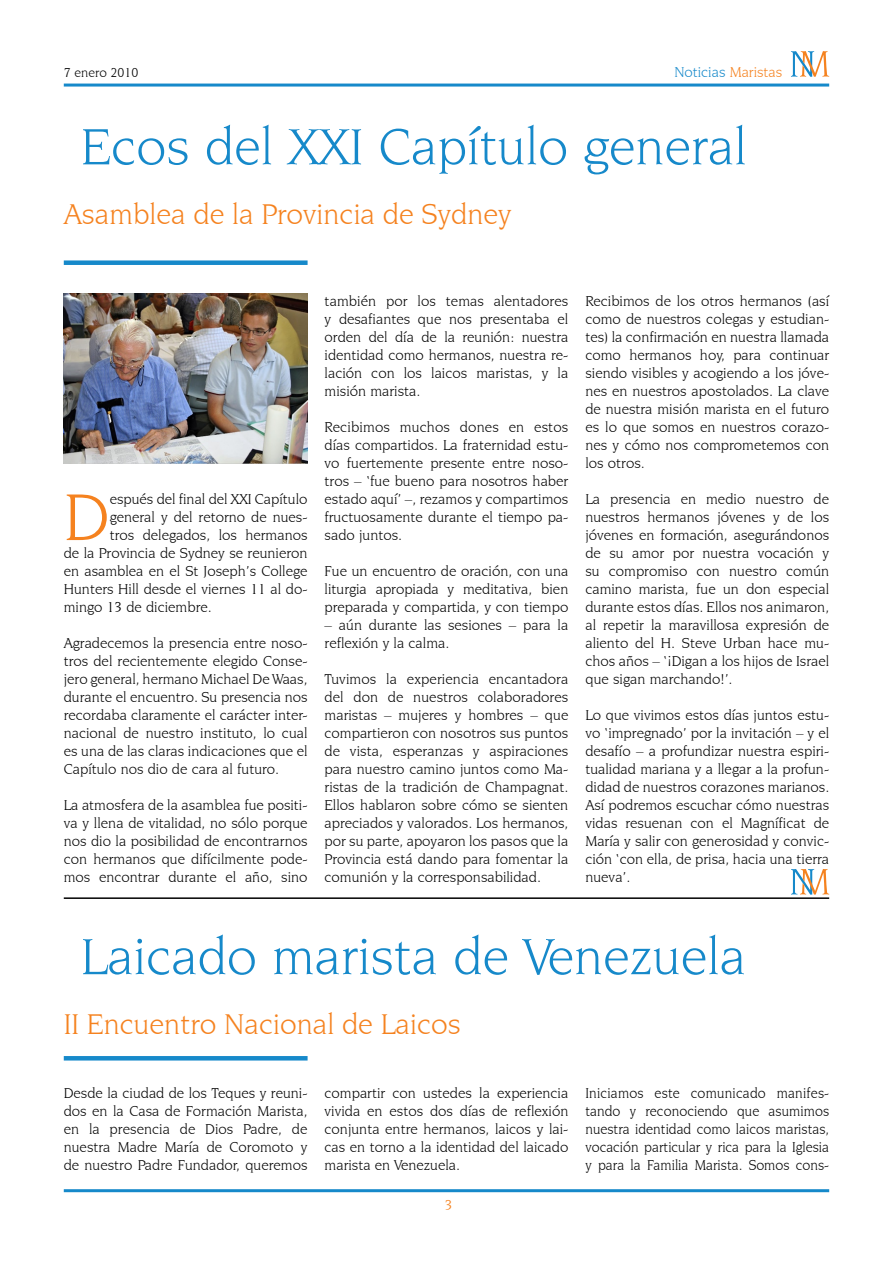
<style>
.page{position:relative;width:893px;height:1263px;background:#fff}
.page>*{position:absolute;margin:0;border:0;box-sizing:border-box;transform-origin:0 0}
.t1{font:70.05px "Novarese IT Cby BT";color:#f5821f}
.t2{font:54px "Novarese IT Cby BT";color:#1689ca}
.t3{font:30px "Novarese IT Cby BT";color:#f5821f}
.t4{font:15px/18px "Novarese IT Cby BT";color:#000;text-align:justify}
.t5{font:15px/18px "Novarese IT Cby BT";color:#000;text-align:justify;scale:.95 1}
.t6{font:15px "Novarese IT Cby BT";color:#1689ca}
.t7{font:13.5px "Novarese IT Cby BT";color:#000}
.s1{color:#f5821f}
</style>
<div class="page">
<hr style="left:64px;top:1189px;width:765px;height:3px;background:#1689ca">
<hr style="left:64px;top:84px;width:765px;height:3px;background:#1689ca">
<svg style="left:791px;top:51px;width:38px;height:26px"></svg>
<img style="left:64px;top:293px;width:244px;height:171px">
<svg style="left:791px;top:869px;width:38px;height:25px"></svg>
<hr style="left:64px;top:897px;width:765px;height:2px;background:#000">
<hr style="left:64px;top:1056px;width:244px;height:4px;background:#1689ca">
<div style="left:64px;top:260px;width:244px;height:5px;background:#1689ca"></div>
<p class="t7" style="left:64px;top:64px;width:76px">7 enero 2010</p>
<p class="t6" style="left:674px;top:63px;width:110px">Noticias <span class="s1">Maristas</span></p>
<h2 class="t2" style="left:81px;top:115px;width:667px">Ecos del XXI Capítulo general</h2>
<h3 class="t3" style="left:64px;top:196px;width:449px">Asamblea de la Provincia de Sydney</h3>
<h1 class="t1" style="left:64px;top:476px;width:47px">D</h1>
<p class="t4" style="left:110px;top:490px;width:199px">espués del final del XXI Capítulo</p>
<p class="t4" style="left:110px;top:508px;width:199px">general y del retorno de nues-</p>
<p class="t4" style="left:110px;top:526px;width:199px">tros delegados, los hermanos</p>
<p class="t4" style="left:64px;top:544px;width:245px">de la Provincia de Sydney se reunieron</p>
<p class="t4" style="left:64px;top:562px;width:245px">en asamblea en el St Joseph’s College</p>
<p class="t4" style="left:64px;top:580px;width:245px">Hunters Hill desde el viernes 11 al do-</p>
<p class="t4" style="left:64px;top:598px;width:149px">mingo 13 de diciembre.</p>
<p class="t4" style="left:64px;top:634px;width:245px">Agradecemos la presencia entre noso&shy;tros del recientemente elegido Conse&shy;jero general, hermano Michael De Waas, durante el encuentro. Su presencia nos recordaba claramente el carácter inter&shy;nacional de nuestro instituto, lo cual es una de las claras indicaciones que el Capítulo nos dio de cara al futuro.</p>
<p class="t4" style="left:64px;top:796px;width:245px">La atmosfera de la asamblea fue positi&shy;va y llena de vitalidad, no sólo porque nos dio la posibilidad de encontrarnos con hermanos que difícilmente pode&shy;mos encontrar durante el año, sino</p>
<p class="t4" style="left:325px;top:292px;width:245px">también por los temas alentadores y desafiantes que nos presentaba el orden del día de la reunión: nuestra identidad como hermanos, nuestra re&shy;lación con los laicos maristas, y la misión marista.</p>
<p class="t4" style="left:325px;top:418px;width:245px">Recibimos muchos dones en estos días compartidos. La fraternidad estu&shy;vo fuertemente presente entre noso&shy;tros – ‘fue bueno para nosotros haber estado aquí’ –, rezamos y compartimos fructuosamente durante el tiempo pa&shy;sado juntos.</p>
<p class="t4" style="left:325px;top:562px;width:245px">Fue un encuentro de oración, con una liturgia apropiada y meditativa, bien preparada y compartida, y con tiempo</p>
<p class="t4" style="left:325px;top:616px;width:245px">– aún durante las sesiones – para la reflexión y la calma.</p>
<p class="t4" style="left:325px;top:670px;width:245px">Tuvimos la experiencia encantadora del don de nuestros colaboradores maristas – mujeres y hombres – que compartieron con nosotros sus puntos de vista, esperanzas y aspiraciones para nuestro camino juntos como Ma&shy;ristas de la tradición de Champagnat.<br>Ellos hablaron sobre cómo se sienten apreciados y valorados. Los hermanos, por su parte, apoyaron los pasos que la Provincia está dando para fomentar la comunión y la corresponsabilidad.</p>
<p class="t4" style="left:585px;top:292px;width:245px">Recibimos de los otros hermanos (así como de nuestros colegas y estudian&shy;tes) la confirmación en nuestra llamada como hermanos hoy, para continuar siendo visibles y acogiendo a los jóve&shy;nes en nuestros apostolados. La clave de nuestra misión marista en el futuro es lo que somos en nuestros corazo&shy;nes y cómo nos comprometemos con los otros.</p>
<p class="t4" style="left:585px;top:490px;width:245px">La presencia en medio nuestro de nuestros hermanos jóvenes y de los jóvenes en formación, asegurándonos de su amor por nuestra vocación y su compromiso con nuestro común camino marista, fue un don especial durante estos días. Ellos nos animaron, al repetir la maravillosa expresión de aliento del H. Steve Urban hace mu&shy;chos años – ‘¡Digan a los hijos de Israel que sigan marchando!’.</p>
<p class="t4" style="left:585px;top:706px;width:245px">Lo que vivimos estos días juntos estu&shy;vo ‘impregnado’ por la invitación – y el desafío – a profundizar nuestra espiri&shy;tualidad mariana y a llegar a la profun&shy;didad de nuestros corazones marianos.<br>Así podremos escuchar cómo nuestras vidas resuenan con el Magníficat de María y salir con generosidad y convic&shy;ción ‘con ella, de prisa, hacia una tierra nueva’.</p>
<h2 class="t2" style="left:81px;top:924px;width:667px">Laicado marista de Venezuela</h2>
<h3 class="t3" style="left:64px;top:1006px;width:398px">II Encuentro Nacional de Laicos</h3>
<p class="t4" style="left:64px;top:1084px;width:245px">Desde la ciudad de los Teques y reuni&shy;dos en la Casa de Formación Marista, en la presencia de Dios Padre, de nuestra Madre María de Coromoto y de nuestro Padre Fundador, queremos</p>
<p class="t4" style="left:325px;top:1084px;width:245px">compartir con ustedes la experiencia vivida en estos dos días de reflexión conjunta entre hermanos, laicos y lai&shy;cas en torno a la identidad del laicado marista en Venezuela.</p>
<p class="t5" style="left:585px;top:1084px;width:258px">Iniciamos este comunicado manifes&shy;tando y reconociendo que asumimos nuestra identidad como laicos maristas, vocación particular y rica para la Iglesia y para la Familia Marista. Somos cons-</p>
</div>
